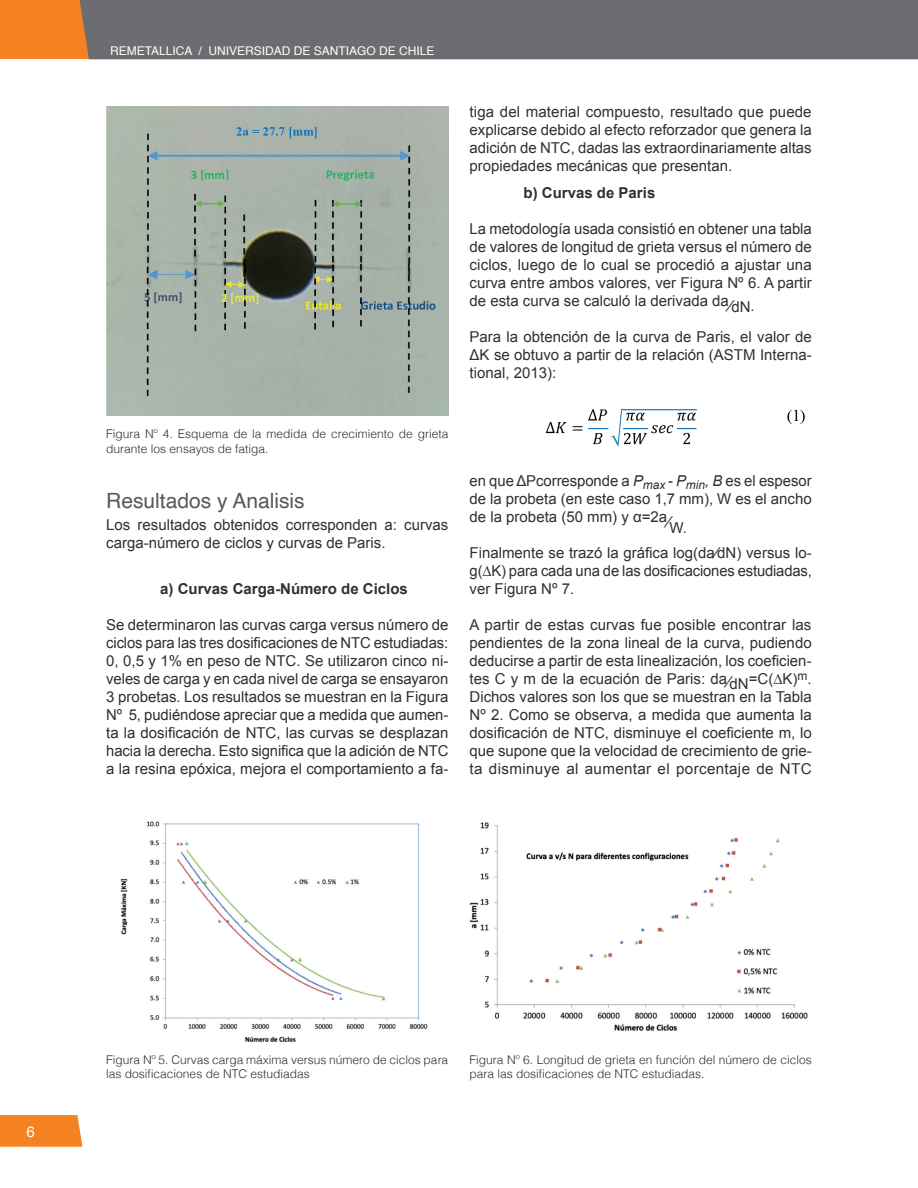
<style>
.page{position:relative;width:918px;height:1188px;background:#fff}
.page>*{position:absolute;margin:0;border:0;box-sizing:border-box;transform-origin:0 0}
.Subtitulo_Articulo{font:21px "Helvetica";color:#57585a}
.contenidos{font:15px/18px "Arial";color:#312f30;text-align:justify}
.Subtitulo_Articulo-2{font:15px/18px "Arial";color:#312f30}
.contenidos-2{font:700 15px "Arial";color:#312f30}
.t1{font:15px "Helvetica";color:#fff}
.Pie_de_foto{font:300 12px/14.4px "Helvetica";color:#312f30}
.t2{font:12px "Helvetica";color:#fff}
.s1{font-style:italic}
</style>
<div class="page">
<div style="left:0;top:0;width:89px;height:59px;background:#f58220"></div>
<div style="left:79px;top:0;width:839px;height:59px;background:#6c6d70"></div>
<svg style="left:0;top:1115px;width:82px;height:32px;background:#f58627"></svg>
<img style="left:106px;top:106px;width:342px;height:310px">
<img style="left:120px;top:821px;width:308px;height:221px">
<img style="left:469px;top:822px;width:339px;height:209px">
<img style="left:545px;top:408px;width:260px;height:38px">
<p class="t2" style="left:110px;top:41px;width:326px">REMETALLICA / UNIVERSIDAD DE SANTIAGO DE CHILE</p>
<p class="Pie_de_foto" style="left:106px;top:426px;width:344px">Figura Nº 4. Esquema de la medida de crecimiento de grieta durante los ensayos de fatiga.</p>
<p class="Subtitulo_Articulo" style="left:106px;top:484px;width:200px">Resultados y Analisis</p>
<p class="Subtitulo_Articulo-2" style="left:106px;top:516px;width:344px">Los resultados obtenidos corresponden a: curvas carga-número de ciclos y curvas de Paris.</p>
<p class="contenidos-2" style="left:160px;top:579px;width:249px">a) Curvas Carga-Número de Ciclos</p>
<p class="contenidos" style="left:106px;top:616px;width:344px">Se determinaron las curvas carga versus número de ciclos para las tres dosificaciones de NTC estudiadas:<br>0, 0,5 y 1% en peso de NTC. Se utilizaron cinco ni&shy;veles de carga y en cada nivel de carga se ensayaron 3 probetas. Los resultados se muestran en la Figura Nº 5, pudiéndose apreciar que a medida que aumen&shy;ta la dosificación de NTC, las curvas se desplazan hacia la derecha. Esto significa que la adición de NTC a la resina epóxica, mejora el comportamiento a fa-</p>
<p class="contenidos" style="left:470px;top:103px;width:344px">tiga del material compuesto, resultado que puede explicarse debido al efecto reforzador que genera la adición de NTC, dadas las extraordinariamente altas propiedades mecánicas que presentan.</p>
<p class="contenidos-2" style="left:524px;top:183px;width:133px">b) Curvas de Paris</p>
<p class="contenidos" style="left:470px;top:220px;width:344px">La metodología usada consistió en obtener una tabla de valores de longitud de grieta versus el número de ciclos, luego de lo cual se procedió a ajustar una curva entre ambos valores, ver Figura Nº 6. A partir de esta curva se calculó la derivada da⁄dN.</p>
<p class="contenidos" style="left:470px;top:328px;width:344px">Para la obtención de la curva de Paris, el valor de ΔK se obtuvo a partir de la relación (ASTM Interna&shy;tional, 2013):</p>
<p class="contenidos" style="left:470px;top:472px;width:344px">en que ΔPcorresponde a <span class="s1">P</span><sub>max</sub> <span class="s1">- P</span><sub>min</sub><span class="s1">, B</span> es el espesor de la probeta (en este caso 1,7 mm), W es el ancho de la probeta (50 mm) y α=2a⁄W.</p>
<p class="contenidos" style="left:470px;top:544px;width:344px">Finalmente se trazó la gráfica log(da⁄dN) versus lo&shy;g(∆K) para cada una de las dosificaciones estudiadas, ver Figura Nº 7.</p>
<p class="contenidos" style="left:470px;top:616px;width:344px">A partir de estas curvas fue posible encontrar las pendientes de la zona lineal de la curva, pudiendo deducirse a partir de esta linealización, los coeficien&shy;tes C y m de la ecuación de Paris: da⁄dN=C(∆K)<sup>m</sup>.<br>Dichos valores son los que se muestran en la Tabla Nº 2. Como se observa, a medida que aumenta la dosificación de NTC, disminuye el coeficiente m, lo que supone que la velocidad de crecimiento de grie&shy;ta disminuye al aumentar el porcentaje de NTC</p>
<p class="t1" style="left:27px;top:1120px;width:10px">6</p>
<p class="Pie_de_foto" style="left:106px;top:1051px;width:344px">Figura Nº 5. Curvas carga máxima versus número de ciclos para las dosificaciones de NTC estudiadas</p>
<p class="Pie_de_foto" style="left:470px;top:1051px;width:344px">Figura Nº 6. Longitud de grieta en función del número de ciclos para las dosificaciones de NTC estudiadas.</p>
</div>
